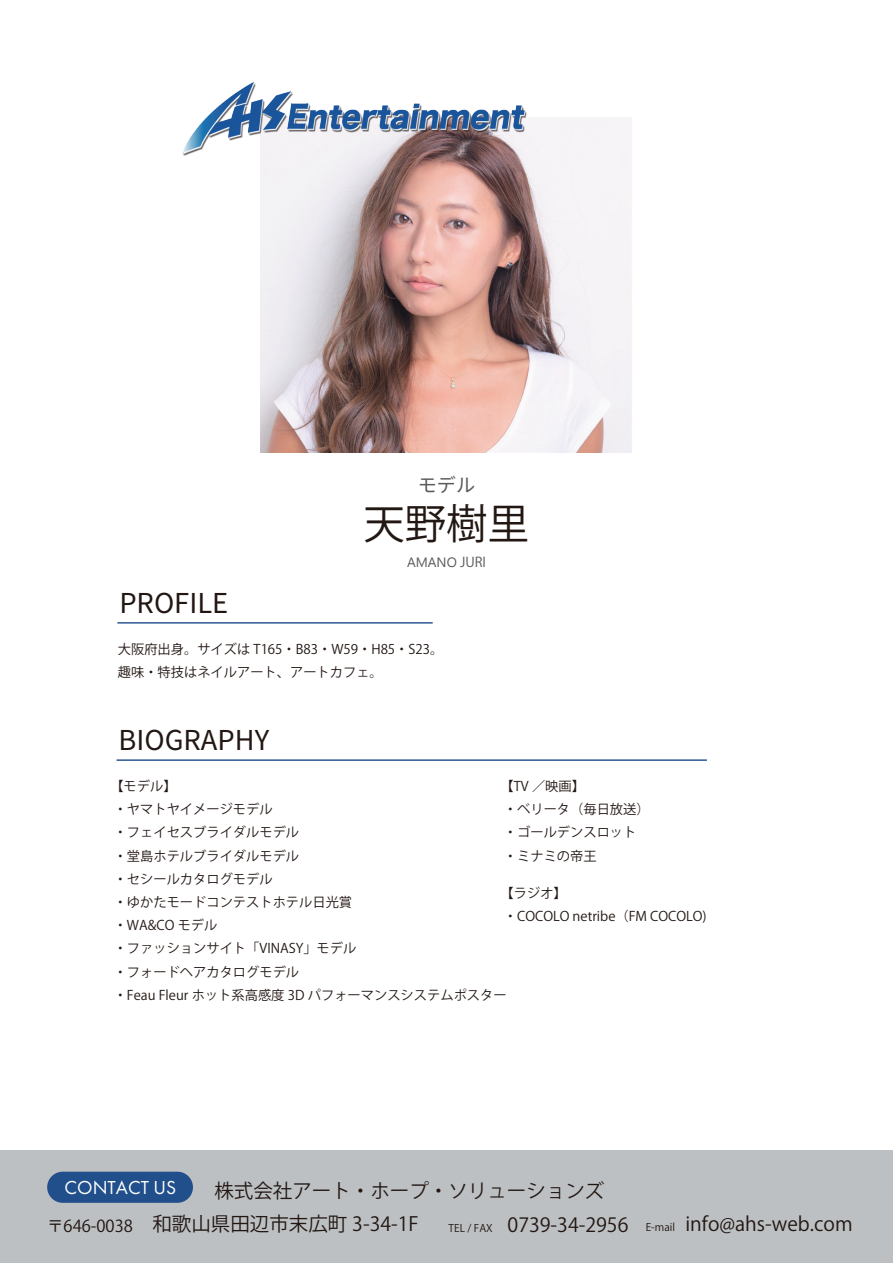
<style>
.page{position:relative;width:893px;height:1263px;background:#fff}
.page>*{position:absolute;margin:0;border:0;box-sizing:border-box;transform-origin:0 0}
.t1{font:41.4px "Koz Go Pr 6 N";color:#221713}
.t2{font:27.3px "Source Han Sans JP";color:#221713}
.t3{font:19.5px "Koz Go Pr 6 N";color:#221713}
.t4{font:19.5px "Futura PT";color:#fff}
.t5{font:19.2px "Source Han Sans JP";color:#595a5b}
.t6{font:13.5px "Ebrima";color:#595a5b}
.t7{font:13.2px/23.2px "Koz Go Pr 6 N";color:#221713}
.s1{font-family:"Koz Go Pr 6 N"}
.s2{font-size:16.5px}
.s3{font-size:10.5px}
</style>
<div class="page">
<hr style="left:117px;top:622px;width:316px;height:1px;background:#204f8b">
<hr style="left:117px;top:759px;width:590px;height:2px;background:#204f8b">
<div style="left:0;top:1150px;width:893px;height:113px;background:#bdc0c2"></div>
<div style="left:47px;top:1172px;width:146px;height:31px;background:#204f8b;border-radius:16px"></div>
<img style="left:260px;top:117px;width:372px;height:336px">
<img style="left:182px;top:82px;width:352px;height:74px">
<h3 class="t5" style="left:418px;top:474px;width:59px">モデル</h3>
<h1 class="t1" style="left:363px;top:501px;width:167px">天野樹里</h1>
<p class="t6" style="left:407px;top:552px;width:80px">AMANO <span class="s1">JURI</span></p>
<h2 class="t2" style="left:119px;top:588px;width:110px">PROFILE</h2>
<p class="t7" style="left:118px;top:638px;width:327px">大阪府出身。サイズは T165・B83・W59・H85・S23。趣味・特技はネイルアート、アートカフェ。</p>
<h2 class="t2" style="left:119px;top:725px;width:152px">BIOGRAPHY</h2>
<p class="t7" style="left:110px;top:775px;width:398px">【モデル】<br>・ヤマトヤイメージモデル<br>・フェイセスブライダルモデル<br>・堂島ホテルブライダルモデル<br>・セシールカタログモデル<br>・ゆかたモードコンテストホテル日光賞<br>・WA&amp;CO モデル<br>・ファッションサイト「VINASY」モデル<br>・フォードヘアカタログモデル<br>・Feau Fleur ホット系高感度 3D パフォーマンスシステムポスター</p>
<p class="t7" style="left:501px;top:775px;width:151px">【TV ／映画】<br>・ベリータ（毎日放送）・ゴールデンスロット<br>・ミナミの帝王</p>
<p class="t7" style="left:501px;top:882px;width:208px">【ラジオ】<br>・COCOLO netribe（FM COCOLO)</p>
<h3 class="t4" style="left:65px;top:1176px;width:113px">CONTACT US</h3>
<h3 class="t3" style="left:47px;top:1213px;width:373px"><span class="s2">〒646-0038</span>　和歌山県田辺市末広町 3-34-1F</h3>
<h3 class="t3" style="left:449px;top:1213px;width:405px"><span class="s3">TEL / FAX</span> 0739-34-2956 <span class="s3">E-mail</span> info@ahs-web.com</h3>
<h3 class="t3" style="left:214px;top:1180px;width:391px">株式会社アート・ホープ・ソリューションズ</h3>
</div>
